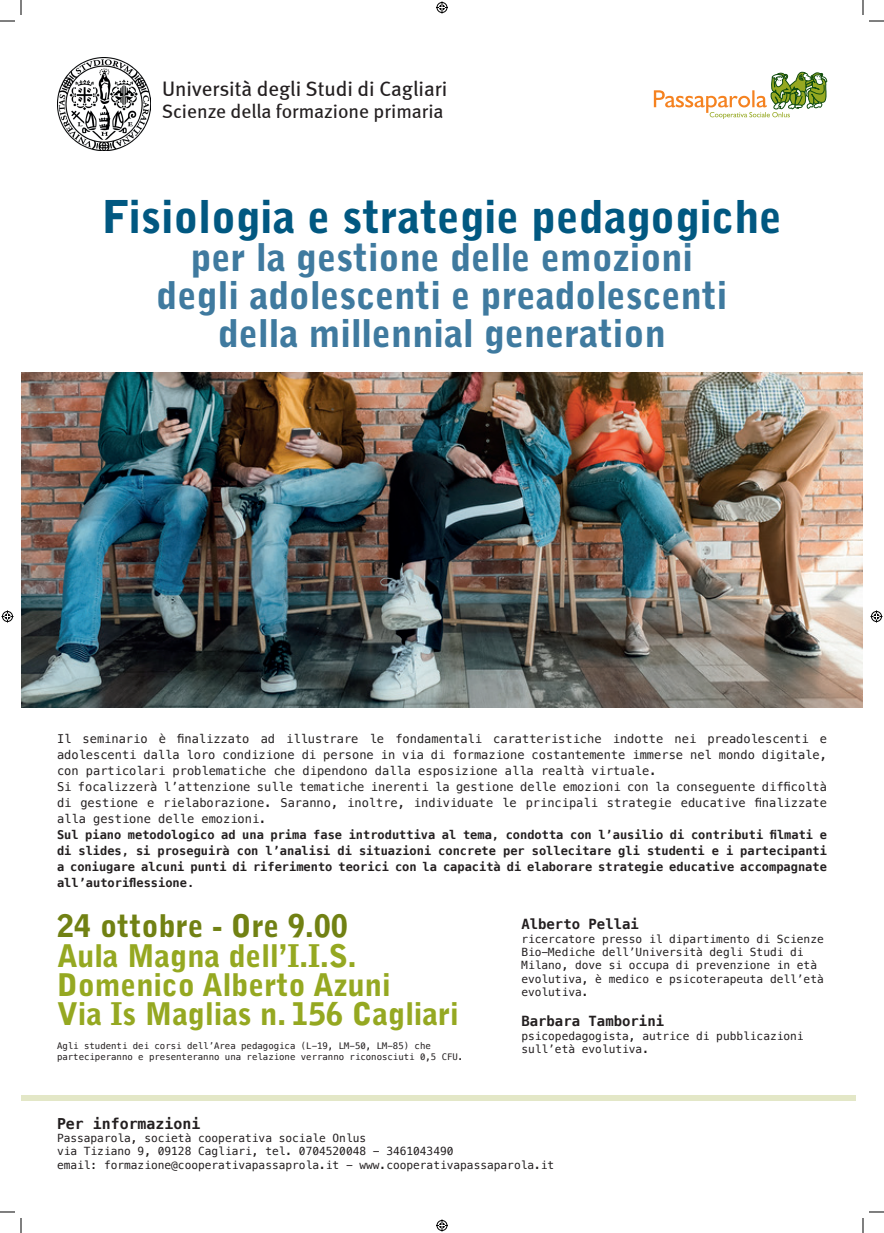
<style>
.page{position:relative;width:884px;height:1233px;background:#fff}
.page>*{position:absolute;margin:0;border:0;box-sizing:border-box;transform-origin:0 0}
.t1{font:900 45px "Bell Gothic Std";color:#015881}
.t2{font:900 38px/38px "Bell Gothic Std";color:#3f7a9f;text-align:center}
.t3{font:900 31px/29.1px "Bell Gothic Std";color:#95a821}
.t4{font:900 31px "Bell Gothic Std";color:#718113}
.t5{font:21px "Meta Book LF";color:#231f20}
.t6{font:19.6px "Meta Book LF";color:#231f20}
.t7{font:700 14.9px "Menlo";color:#231f20}
.t8{font:700 14px "Menlo";color:#231f20}
.t9{font:12px/16px "Menlo";color:#231f20}
.t10{font:700 12px/16px "Menlo";color:#231f20;text-align:justify}
.t11{font:11.2px/13.4px "Menlo";color:#231f20}
.t12{font:9px/10.8px "Menlo";color:#231f20}
</style>
<div class="page">
<img style="left:57px;top:57px;width:94px;height:94px">
<svg style="left:654px;top:71px;width:173px;height:48px"></svg>
<img style="left:21px;top:372px;width:842px;height:336px">
<div style="left:21px;top:1095px;width:835px;height:5px;background:#e3e7c7"></div>
<svg style="left:0;top:1211px;width:15px;height:1px"></svg>
<svg style="left:869px;top:1211px;width:15px;height:1px"></svg>
<svg style="left:0;top:0;width:22px;height:22px"></svg>
<svg style="left:20px;top:1218px;width:2px;height:15px"></svg>
<svg style="left:862px;top:0;width:22px;height:22px"></svg>
<svg style="left:862px;top:1218px;width:2px;height:15px"></svg>
<svg style="left:436px;top:1px;width:12px;height:12px"></svg>
<svg style="left:436px;top:1219px;width:12px;height:12px"></svg>
<svg style="left:2px;top:610px;width:12px;height:12px"></svg>
<svg style="left:870px;top:610px;width:12px;height:12px"></svg>
<h3 class="t5" style="left:162px;top:77px;width:287px">Università degli Studi di Cagliari</h3>
<h3 class="t6" style="left:162px;top:99px;width:283px">Scienze della formazione primaria</h3>
<h1 class="t1" style="left:102px;top:191px;width:681px">Fisiologia e strategie pedagogiche</h1>
<h2 class="t2" style="left:157px;top:239px;width:572px">per la gestione delle emozioni degli adolescenti e preadolescenti della millennial generation</h2>
<p class="t9" style="left:57px;top:731px;width:771px">Il seminario è finalizzato ad illustrare le fondamentali caratteristiche indotte nei preadolescenti e adolescenti dalla loro condizione di persone in via di formazione costantemente immerse nel mondo digitale, con particolari problematiche che dipendono dalla esposizione alla realtà virtuale.<br>Si focalizzerà l’attenzione sulle tematiche inerenti la gestione delle emozioni con la conseguente difficoltà di gestione e rielaborazione. Saranno, inoltre, individuate le principali strategie educative finalizzate alla gestione delle emozioni.</p>
<p class="t10" style="left:57px;top:827px;width:771px">Sul piano metodologico ad una prima fase introduttiva al tema, condotta con l’ausilio di contributi filmati e di slides, si proseguirà con l’analisi di situazioni concrete per sollecitare gli studenti e i partecipanti a coniugare alcuni punti di riferimento teorici con la capacità di elaborare strategie educative accompagnate all’autoriflessione.</p>
<h3 class="t4" style="left:57px;top:908px;width:293px">24 ottobre - Ore 9.00</h3>
<h3 class="t3" style="left:57px;top:941px;width:403px">Aula Magna dell’I.I.S.<br>Domenico Alberto Azuni<br>Via Is Maglias n. 156 Cagliari</h3>
<p class="t12" style="left:57px;top:1041px;width:408px">Agli studenti dei corsi dell’Area pedagogica (L-19, LM-50, LM-85) che parteciperanno e presenteranno una relazione verranno riconosciuti 0,5 CFU.</p>
<p class="t8" style="left:521px;top:914px;width:119px">Alberto Pellai</p>
<p class="t11" style="left:521px;top:932px;width:304px">ricercatore presso il dipartimento di Scienze Bio-Mediche dell’Università degli Studi di Milano, dove si occupa di prevenzione in età evolutiva, è medico e psicoterapeuta dell’età evolutiva.</p>
<p class="t8" style="left:521px;top:1011px;width:144px">Barbara Tamborini</p>
<p class="t11" style="left:521px;top:1029px;width:284px">psicopedagogista, autrice di pubblicazioni sull’età evolutiva.</p>
<p class="t7" style="left:57px;top:1113px;width:145px">Per informazioni</p>
<p class="t11" style="left:57px;top:1131px;width:499px">Passaparola, società cooperativa sociale Onlus<br>via Tiziano 9, 09128 Cagliari, tel. 0704520048 - 3461043490<br>email: formazione@cooperativapassaprola.it - www.cooperativapassaparola.it</p>
</div>
